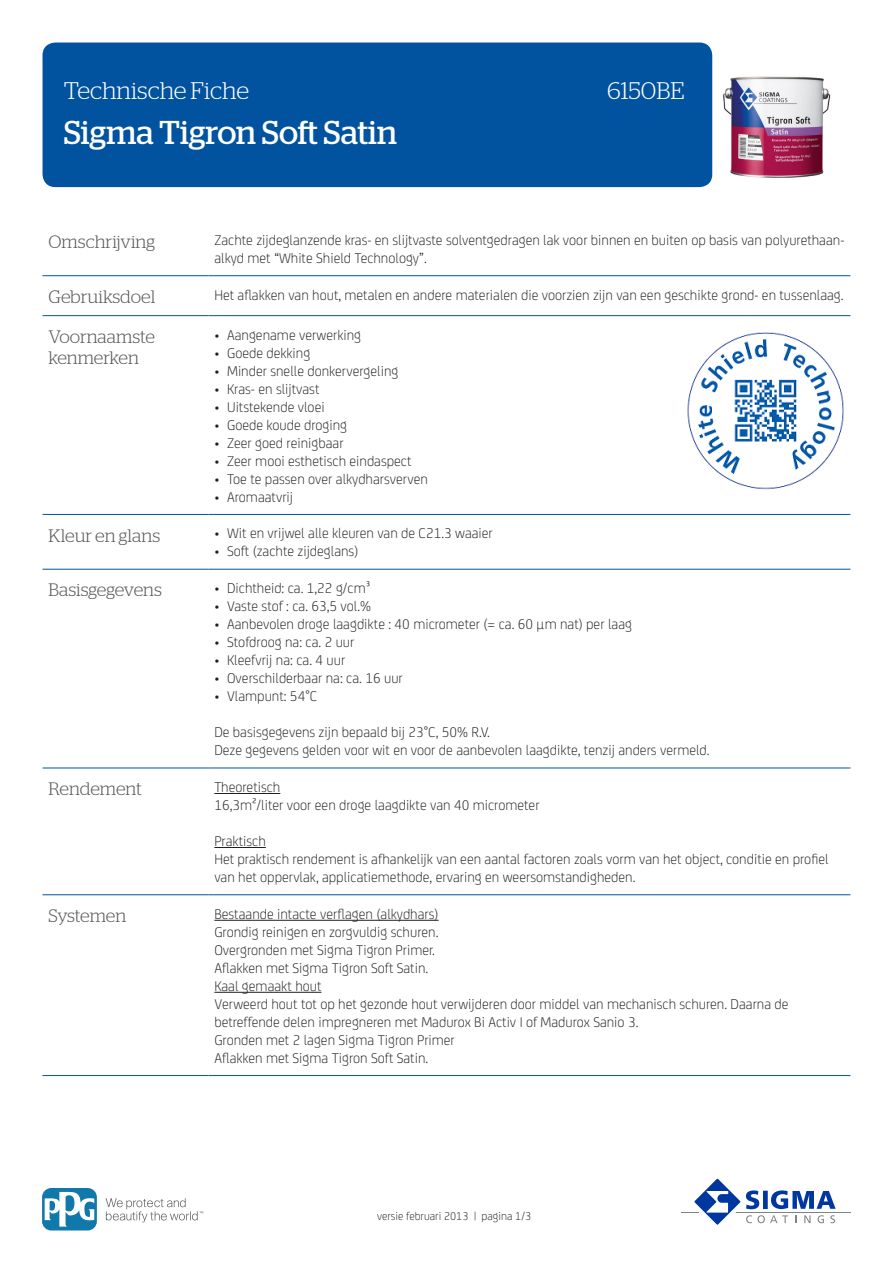
<style>
.page{position:relative;width:893px;height:1263px;background:#fff}
.page>*{position:absolute;margin:0;border:0;box-sizing:border-box;transform-origin:0 0}
.t1{font:33px "Stag";color:#fff}
.RH1{font:300 24px "Stag";color:#fff}
.KOP{font:300 18px/21.6px "Stag";color:#57585a}
.BODY{font:300 15px/18px "FS Joey";color:#231f20}
.t2{font:300 12px "FS Joey";color:#231f20}
</style>
<div class="page">
<div style="left:43px;top:43px;width:669px;height:144px;background:#0153a0;border-radius:13px"></div>
<hr style="left:681px;top:1211px;width:169px;height:1px;background:#808285">
<svg style="left:689px;top:1178px;width:147px;height:47px"></svg>
<svg style="left:106px;top:1198px;width:97px;height:24px"></svg>
<svg style="left:43px;top:1188px;width:54px;height:42px"></svg>
<svg style="left:45px;top:1191px;width:49px;height:35px"></svg>
<hr style="left:43px;top:275px;width:165px;height:1px;background:#0153a0">
<hr style="left:208px;top:275px;width:642px;height:1px;background:#0153a0">
<hr style="left:43px;top:315px;width:165px;height:1px;background:#0153a0">
<hr style="left:208px;top:315px;width:642px;height:1px;background:#0153a0">
<hr style="left:43px;top:514px;width:165px;height:1px;background:#0153a0">
<hr style="left:208px;top:514px;width:642px;height:1px;background:#0153a0">
<hr style="left:43px;top:569px;width:165px;height:1px;background:#0153a0">
<hr style="left:208px;top:569px;width:642px;height:1px;background:#0153a0">
<hr style="left:43px;top:768px;width:165px;height:1px;background:#0153a0">
<hr style="left:208px;top:768px;width:642px;height:1px;background:#0153a0">
<hr style="left:43px;top:894px;width:165px;height:1px;background:#0153a0">
<hr style="left:208px;top:894px;width:642px;height:1px;background:#0153a0">
<hr style="left:43px;top:1075px;width:165px;height:1px;background:#0153a0">
<hr style="left:208px;top:1075px;width:642px;height:1px;background:#0153a0">
<img style="left:687px;top:332px;width:157px;height:158px">
<hr style="left:214px;top:793px;width:66px;height:1px;background:#231f20">
<hr style="left:214px;top:847px;width:52px;height:1px;background:#231f20">
<hr style="left:214px;top:920px;width:225px;height:1px;background:#231f20">
<hr style="left:214px;top:992px;width:107px;height:1px;background:#231f20">
<img style="left:723px;top:76px;width:108px;height:102px">
<p class="RH1" style="left:64px;top:77px;width:187px">Technische Fiche</p>
<p class="RH1" style="left:607px;top:77px;width:79px">6150BE</p>
<p class="t1" style="left:64px;top:114px;width:335px">Sigma Tigron Soft Satin</p>
<p class="KOP" style="left:49px;top:231px;width:108px">Omschrijving</p>
<p class="BODY" style="left:214px;top:230px;width:632px">Zachte zijdeglanzende kras- en slijtvaste solventgedragen lak voor binnen en buiten op basis van polyurethaan&shy;alkyd met “White Shield Technology”.</p>
<p class="KOP" style="left:49px;top:285px;width:108px">Gebruiksdoel</p>
<p class="BODY" style="left:214px;top:285px;width:631px">Het aflakken van hout, metalen en andere materialen die voorzien zijn van een geschikte grond- en tussenlaag.</p>
<p class="KOP" style="left:49px;top:325px;width:108px">Voornaamste kenmerken</p>
<p class="BODY" style="left:214px;top:325px;width:148px">• Aangename verwerking</p>
<p class="BODY" style="left:214px;top:343px;width:97px">• Goede dekking</p>
<p class="BODY" style="left:214px;top:361px;width:186px">• Minder snelle donkervergeling</p>
<p class="BODY" style="left:214px;top:379px;width:107px">• Kras- en slijtvast</p>
<p class="BODY" style="left:214px;top:397px;width:112px">• Uitstekende vloei</p>
<p class="BODY" style="left:214px;top:415px;width:134px">• Goede koude droging</p>
<p class="BODY" style="left:214px;top:433px;width:131px">• Zeer goed reinigbaar</p>
<p class="BODY" style="left:214px;top:451px;width:199px">• Zeer mooi esthetisch eindaspect</p>
<p class="BODY" style="left:214px;top:469px;width:215px">• Toe te passen over alkydharsverven</p>
<p class="BODY" style="left:214px;top:487px;width:80px">• Aromaatvrij</p>
<p class="KOP" style="left:49px;top:524px;width:113px">Kleur en glans</p>
<p class="BODY" style="left:214px;top:523px;width:280px">• Wit en vrijwel alle kleuren van de C21.3 waaier</p>
<p class="BODY" style="left:214px;top:541px;width:146px">• Soft (zachte zijdeglans)</p>
<p class="KOP" style="left:49px;top:579px;width:115px">Basisgegevens</p>
<p class="BODY" style="left:214px;top:578px;width:157px">• Dichtheid: ca. 1,22 g/cm³</p>
<p class="BODY" style="left:214px;top:596px;width:158px">• Vaste stof : ca. 63,5 vol.%</p>
<p class="BODY" style="left:214px;top:614px;width:419px">• Aanbevolen droge laagdikte : 40 micrometer (= ca. 60 µm nat) per laag</p>
<p class="BODY" style="left:214px;top:632px;width:142px">• Stofdroog na: ca. 2 uur</p>
<p class="BODY" style="left:214px;top:650px;width:132px">• Kleefvrij na: ca. 4 uur</p>
<p class="BODY" style="left:214px;top:668px;width:190px">• Overschilderbaar na: ca. 16 uur</p>
<p class="BODY" style="left:214px;top:686px;width:104px">• Vlampunt: 54°C</p>
<p class="BODY" style="left:214px;top:722px;width:497px">De basisgegevens zijn bepaald bij 23°C, 50% R.V.<br>Deze gegevens gelden voor wit en voor de aanbevolen laagdikte, tenzij anders vermeld.</p>
<p class="KOP" style="left:49px;top:778px;width:95px">Rendement</p>
<p class="BODY" style="left:214px;top:777px;width:327px">Theoretisch<br>16,3m²/liter voor een droge laagdikte van 40 micrometer</p>
<p class="BODY" style="left:214px;top:831px;width:616px">Praktisch<br>Het praktisch rendement is afhankelijk van een aantal factoren zoals vorm van het object, conditie en profiel van het oppervlak, applicatiemethode, ervaring en weersomstandigheden.</p>
<p class="KOP" style="left:49px;top:904px;width:79px">Systemen</p>
<p class="BODY" style="left:214px;top:904px;width:576px">Bestaande intacte verflagen (alkydhars)<br>Grondig reinigen en zorgvuldig schuren.<br>Overgronden met Sigma Tigron Primer.<br>Aflakken met Sigma Tigron Soft Satin.<br>Kaal gemaakt hout<br>Verweerd hout tot op het gezonde hout verwijderen door middel van mechanisch schuren. Daarna de betreffende delen impregneren met Madurox Bi Activ I of Madurox Sanio 3.<br>Gronden met 2 lagen Sigma Tigron Primer<br>Aflakken met Sigma Tigron Soft Satin.</p>
<p class="t2" style="left:377px;top:1208px;width:156px">versie februari 2013 | pagina 1/3</p>
</div>
